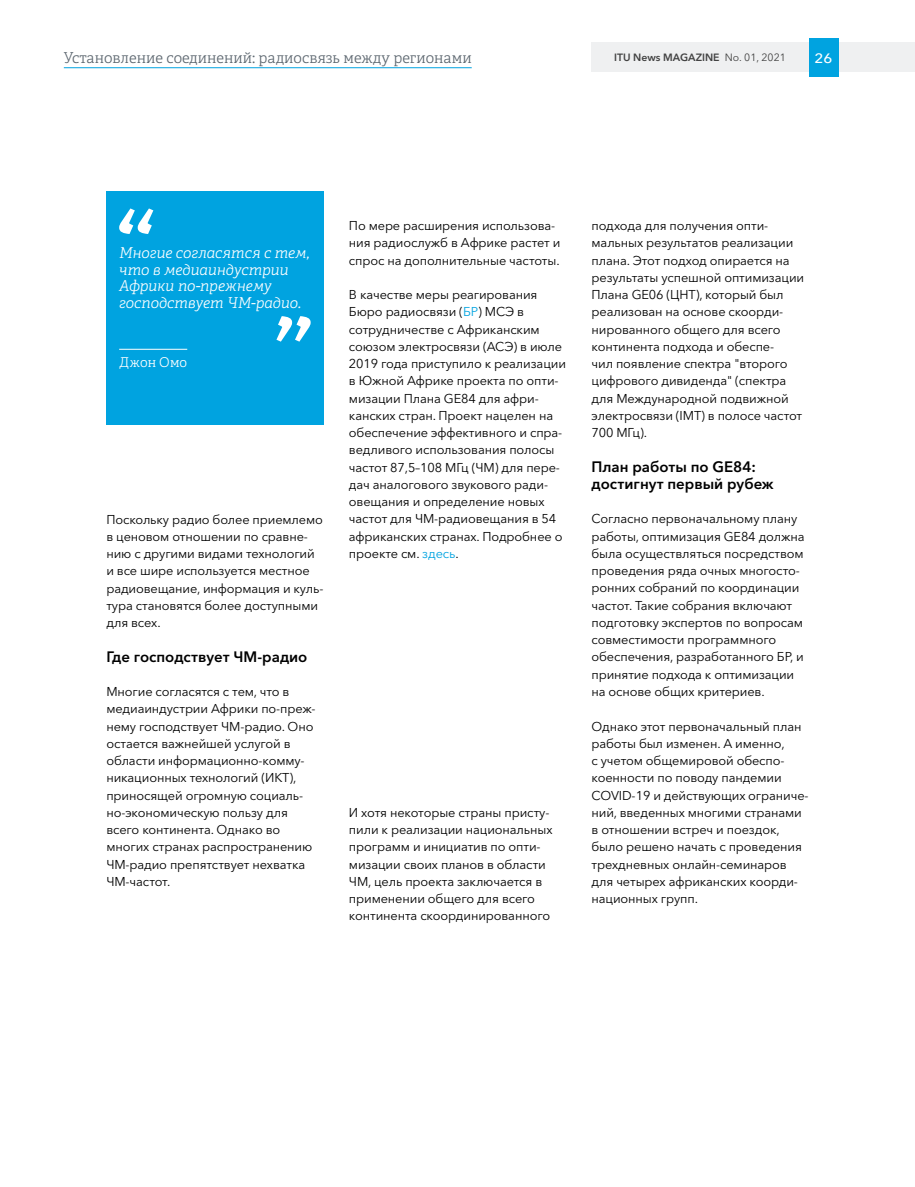
<style>
.page{position:relative;width:915px;height:1187px;background:#fff}
.page>*{position:absolute;margin:0;border:0;box-sizing:border-box;transform-origin:0 0}
.t1{font:italic 300 15px/16.5px "Adelle CYR";letter-spacing:-.005em;color:#fff}
.t2{font:600 15px/17.2px "Avenir Next W1 G";color:#000}
.t3{font:300 15px "Adelle CYR";color:#5c666f}
.t4{font:300 13.5px "Adelle CYR";letter-spacing:.01em;color:#fff}
.t5{font:500 13.5px "Avenir Next W1 G";color:#fff;scale:1.11 1}
.t6{font:12.75px/17.2px "Avenir Next W1 G";letter-spacing:-.01em;color:#000}
.t7{font:600 10.5px "Avenir Next W1 G";color:#424242}
.s1{font-weight:400}
.s2{color:#00a3e0}
</style>
<div class="page">
<div style="left:106px;top:191px;width:217px;height:234px;background:#00a3e0"></div>
<hr style="left:119px;top:349px;width:68px;height:1px;background:#fff">
<svg style="left:119px;top:208px;width:34px;height:26px"></svg>
<svg style="left:276px;top:316px;width:34px;height:25px"></svg>
<div style="left:591px;top:43px;width:323px;height:29px;background:#eff0f1"></div>
<div style="left:808px;top:38px;width:30px;height:39px;background:#00a3e0"></div>
<hr style="left:64px;top:67px;width:407px;height:1px;background:#00a3e0">
<p class="t3" style="left:64px;top:47px;width:409px">Установление соединений: радиосвязь между регионами</p>
<p class="t7" style="left:614px;top:49px;width:173px">ITU News MAGAZINE <span class="s1">No. 01, 2021</span></p>
<p class="t5" style="left:814px;top:48px;width:18px">26</p>
<p class="t1" style="left:119px;top:244px;width:192px">Многие согласятся с тем, что в медиаиндустрии<br>Африки по-прежнему господствует ЧМ-радио.</p>
<p class="t4" style="left:119px;top:352px;width:70px">Джон Омо</p>
<p class="t6" style="left:106px;top:509px;width:218px">Поскольку радио более приемлемо в ценовом отношении по сравне&shy;нию с другими видами технологий и все шире используется местное радиовещание, информация и куль&shy;тура становятся более доступными для всех.</p>
<p class="t2" style="left:106px;top:646px;width:202px">Где господствует ЧМ-радио</p>
<p class="t6" style="left:106px;top:681px;width:211px">Многие согласятся с тем, что в медиаиндустрии Африки по-преж&shy;нему господствует ЧМ-радио. Оно остается важнейшей услугой в области информационно-комму&shy;никационных технологий (ИКТ), приносящей огромную социаль&shy;но-экономическую пользу для всего континента. Однако во многих странах распространению<br>ЧМ-радио препятствует нехватка<br>ЧМ-частот.</p>
<p class="t6" style="left:349px;top:216px;width:213px">По мере расширения использова&shy;ния радиослужб в Африке растет и спрос на дополнительные частоты.</p>
<p class="t6" style="left:349px;top:285px;width:218px">В качестве меры реагирования<br>Бюро радиосвязи (<span class="s2">БР</span>) МСЭ в сотрудничестве с Африканским союзом электросвязи (АСЭ) в июле<br>2019 года приступило к реализации в Южной Африке проекта по опти&shy;мизации Плана GE84 для афри&shy;канских стран. Проект нацелен на обеспечение эффективного и спра&shy;ведливого использования полосы частот 87,5–108 МГц (ЧМ) для пере&shy;дач аналогового звукового ради&shy;овещания и определение новых частот для ЧМ-радиовещания в 54 африканских странах. Подробнее о проекте см. <span class="s2">здесь</span>.</p>
<p class="t6" style="left:349px;top:802px;width:205px">И хотя некоторые страны присту&shy;пили к реализации национальных программ и инициатив по опти&shy;мизации своих планов в области<br>ЧМ, цель проекта заключается в применении общего для всего континента скоординированного</p>
<p class="t6" style="left:591px;top:216px;width:214px">подхода для получения опти&shy;мальных результатов реализации плана. Этот подход опирается на результаты успешной оптимизации<br>Плана GE06 (ЦНТ), который был реализован на основе скоорди&shy;нированного общего для всего континента подхода и обеспе-<br>чил появление спектра "второго цифрового дивиденда" (спектра для Международной подвижной электросвязи (IMT) в полосе частот<br>700 МГц).</p>
<p class="t2" style="left:591px;top:456px;width:184px">План работы по GE84: достигнут первый рубеж</p>
<p class="t6" style="left:591px;top:509px;width:214px">Согласно первоначальному плану работы, оптимизация GE84 должна была осуществляться посредством проведения ряда очных многосто&shy;ронних собраний по координации частот. Такие собрания включают подготовку экспертов по вопросам совместимости программного обеспечения, разработанного БР, и принятие подхода к оптимизации на основе общих критериев.</p>
<p class="t6" style="left:591px;top:716px;width:218px">Однако этот первоначальный план работы был изменен. А именно,<br>с учетом общемировой обеспо&shy;коенности по поводу пандемии<br>COVID-19 и действующих ограниче&shy;ний, введенных многими странами в отношении встреч и поездок, было решено начать с проведения трехдневных онлайн-семинаров для четырех африканских коорди&shy;национных групп.</p>
</div>
